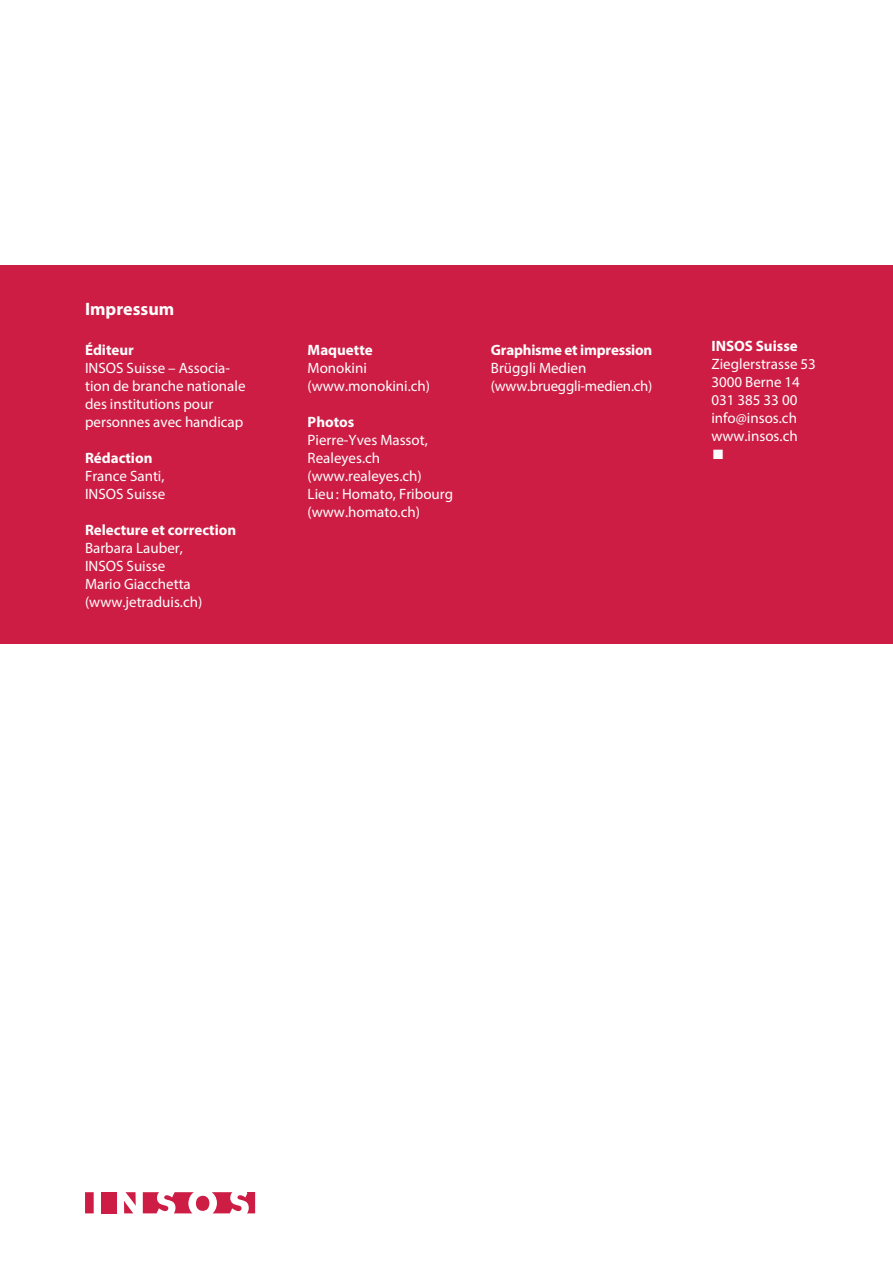
<style>
.page{position:relative;width:893px;height:1263px;background:#fff}
.page>*{position:absolute;margin:0;border:0;box-sizing:border-box;transform-origin:0 0}
.t1{font:700 18px "Myriad Pro";color:#fff}
.t2{font:15px/18px "Myriad Pro";color:#fff}
.t3{font:700 15px "Myriad Pro";color:#fff}
.t4{font:15px "Apple Symbols";color:#fff}
</style>
<div class="page">
<div style="left:0;top:265px;width:893px;height:378px;background:#cd1d44"></div>
<div style="left:85px;top:1192px;width:9px;height:21px;background:#cd1d44"></div>
<div style="left:101px;top:1192px;width:16px;height:21px;background:#cd1d44"></div>
<svg style="left:143px;top:1192px;width:112px;height:21px"></svg>
<svg style="left:124px;top:1192px;width:12px;height:21px"></svg>
<p class="t1" style="left:85px;top:297px;width:91px">Impressum</p>
<p class="t3" style="left:85px;top:340px;width:50px">Éditeur</p>
<p class="t2" style="left:85px;top:359px;width:162px">INSOS Suisse – Associa&shy;tion de branche nationale des institutions pour personnes avec handicap</p>
<p class="t3" style="left:85px;top:448px;width:69px">Rédaction</p>
<p class="t2" style="left:85px;top:467px;width:82px">France Santi,<br>INSOS Suisse</p>
<p class="t3" style="left:85px;top:520px;width:153px">Relecture et correction</p>
<p class="t2" style="left:85px;top:539px;width:119px">Barbara Lauber,<br>INSOS Suisse<br>Mario Giacchetta (www.jetraduis.ch)</p>
<p class="t3" style="left:308px;top:340px;width:67px">Maquette</p>
<p class="t2" style="left:308px;top:359px;width:124px">Monokini (www.monokini.ch)</p>
<p class="t3" style="left:308px;top:412px;width:48px">Photos</p>
<p class="t2" style="left:308px;top:431px;width:147px">Pierre-Yves Massot,<br>Realeyes.ch (www.realeyes.ch)<br>Lieu: Homato, Fribourg (www.homato.ch)</p>
<p class="t3" style="left:491px;top:340px;width:163px">Graphisme et impression</p>
<p class="t2" style="left:491px;top:359px;width:163px">Brüggli Medien (www.brueggli-medien.ch)</p>
<p class="t3" style="left:711px;top:336px;width:88px">INSOS Suisse</p>
<p class="t2" style="left:711px;top:355px;width:106px">Zieglerstrasse 53<br>3000 Berne 14<br>031 385 33 00 info@insos.ch www.insos.ch</p>
<p class="t4" style="left:711px;top:445px;width:15px">■</p>
</div>
